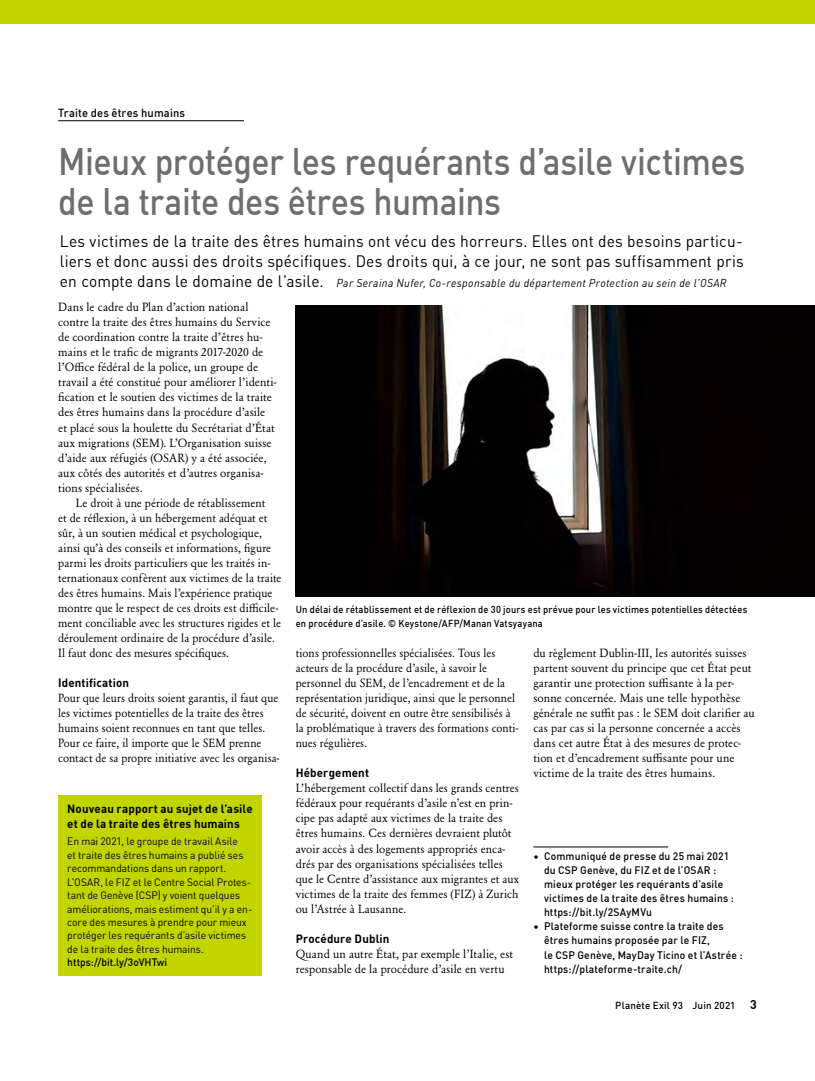
<style>
.page{position:relative;width:815px;height:1081px;background:#fff}
.page>*{position:absolute;margin:0;border:0;box-sizing:border-box;transform-origin:0 0}
.t1{font:500 37.5px/40px "DIN Offc";letter-spacing:-.015em;color:#6e6e6e;scale:.9 1}
.t2{font:16.25px/20px "DIN Offc";letter-spacing:.01em;color:#000;scale:.95 1}
.t3{font:11.75px/15px "Garamond BE Pro";letter-spacing:.01em;color:#000}
.t4{font:11.75px/15px "Garamond BE Pro";letter-spacing:.01em;color:#000;scale:.95 1}
.t5{font:11.75px/15px "Garamond BE Pro";letter-spacing:.01em;color:#000;scale:.96 1}
.t6{font:700 11.75px/15px "DIN Offc";letter-spacing:.01em;color:#000}
.t7{font:500 11.5px "DIN Offc";letter-spacing:.01em;color:#000}
.t8{font:italic 11.25px "DIN Offc";letter-spacing:.035em;color:#000;scale:.95 1}
.t9{font:500 10.75px/14.1px "DIN Offc";letter-spacing:.015em;color:#000;scale:.96 1}
.t10{font:10.62px/13.5px "DIN Offc";letter-spacing:-.005em;color:#000;scale:.96 1}
.t11{font:500 10.62px "DIN Offc";color:#000;scale:.96 1}
.t12{font:500 10px/13.1px "DIN Offc";letter-spacing:.02em;color:#000;scale:.93 1}
.t13{font:500 10px "DIN Offc";letter-spacing:.02em;color:#000}
.s1{font-style:normal;font-size:16.25px}
.s2{font-weight:700;font-size:12.5px}
</style>
<div class="page">
<div style="left:0;top:0;width:815px;height:23px;background:#c2d500"></div>
<hr style="left:58px;top:120px;width:186px;height:1px;background:#000">
<hr style="left:533px;top:846px;width:135px;height:1px;background:#000">
<div style="left:58px;top:794px;width:203px;height:181px;background:#c2d500"></div>
<img style="left:296px;top:306px;width:519px;height:290px">
<p class="t7" style="left:58px;top:105px;width:128px">Traite des êtres humains</p>
<h1 class="t1" style="left:58px;top:141px;width:765px">Mieux protéger les requérants d’asile victimes de la traite des êtres humains</h1>
<h2 class="t2" style="left:60px;top:231px;width:721px">Les victimes de la traite des êtres humains ont vécu des horreurs. Elles ont des besoins particu&shy;liers et donc aussi des droits spécifiques. Des droits qui, à ce jour, ne sont pas suffisamment pris</h2>
<p class="t8" style="left:60px;top:276px;width:703px"><span class="s1">en compte dans le domaine de l’asile.</span> Par Seraina Nufer, Co-responsable du département Protection au sein de l’OSAR</p>
<p class="t3" style="left:58px;top:300px;width:220px">Dans le cadre du Plan d’action national contre la traite des êtres humains du Service de coordination contre la traite d’êtres hu&shy;mains et le trafic de migrants 2017-2020 de l’Office fédéral de la police, un groupe de travail a été constitué pour améliorer l’identi&shy;fication et le soutien des victimes de la traite des êtres humains dans la procédure d’asile et placé sous la houlette du Secrétariat d’État aux migrations (SEM). L’Organisation suisse d’aide aux réfugiés (OSAR) y a été associée, aux côtés des autorités et d’autres organisa&shy;tions spécialisées.</p>
<p class="t5" style="left:58px;top:495px;width:234px;text-indent:18px">Le droit à une période de rétablissement<br>et de réflexion, à un hébergement adéquat et sûr, à un soutien médical et psychologique, ainsi qu’à des conseils et informations, figure parmi les droits particuliers que les traités in&shy;ternationaux confèrent aux victimes de la traite des êtres humains. Mais l’expérience pratique montre que le respect de ces droits est difficile&shy;ment conciliable avec les structures rigides et le déroulement ordinaire de la procédure d’asile.<br>Il faut donc des mesures spécifiques.</p>
<p class="t6" style="left:58px;top:675px;width:72px">Identification</p>
<p class="t4" style="left:58px;top:690px;width:235px">Pour que leurs droits soient garantis, il faut que les victimes potentielles de la traite des êtres humains soient reconnues en tant que telles.<br>Pour ce faire, il importe que le SEM prenne contact de sa propre initiative avec les organisa-</p>
<p class="t6" style="left:67px;top:801px;width:187px">Nouveau rapport au sujet de l’asile et de la traite des êtres humains</p>
<p class="t10" style="left:67px;top:835px;width:194px">En mai 2021, le groupe de travail Asile<br>et traite des êtres humains a publié ses recommandations dans un rapport.<br>L’OSAR, le FIZ et le Centre Social Protes&shy;tant de Genève (CSP) y voient quelques améliorations, mais estiment qu’il y a en&shy;core des mesures à prendre pour mieux protéger les requérants d’asile victimes de la traite des êtres humains.</p>
<p class="t11" style="left:67px;top:955px;width:106px">https://bit.ly/3oVHTwi</p>
<p class="t12" style="left:296px;top:603px;width:487px">Un délai de rétablissement et de réflexion de 30 jours est prévue pour les victimes potentielles détectées en procédure d’asile. © Keystone/AFP/Manan Vatsyayana</p>
<p class="t4" style="left:296px;top:645px;width:236px">tions professionnelles spécialisées. Tous les acteurs de la procédure d’asile, à savoir le personnel du SEM, de l’encadrement et de la représentation juridique, ainsi que le personnel de sécurité, doivent en outre être sensibilisés à la problématique à travers des formations conti&shy;nues régulières.</p>
<p class="t6" style="left:296px;top:765px;width:75px">Hébergement</p>
<p class="t3" style="left:296px;top:781px;width:225px">L’hébergement collectif dans les grands centres fédéraux pour requérants d’asile n’est en prin&shy;cipe pas adapté aux victimes de la traite des êtres humains. Ces dernières devraient plutôt avoir accès à des logements appropriés enca&shy;drés par des organisations spécialisées telles que le Centre d’assistance aux migrantes et aux victimes de la traite des femmes (FIZ) à Zurich ou l’Astrée à Lausanne.</p>
<p class="t6" style="left:296px;top:931px;width:95px">Procédure Dublin</p>
<p class="t3" style="left:296px;top:946px;width:219px">Quand un autre État, par exemple l’Italie, est responsable de la procédure d’asile en vertu</p>
<p class="t3" style="left:533px;top:645px;width:223px">du règlement Dublin-III, les autorités suisses partent souvent du principe que cet État peut garantir une protection suffisante à la per&shy;sonne concernée. Mais une telle hypothèse générale ne suffit pas : le SEM doit clarifier au cas par cas si la personne concernée a accès dans cet autre État à des mesures de protec&shy;tion et d’encadrement suffisante pour une victime de la traite des êtres humains.</p>
<p class="t9" style="left:544px;top:849px;width:199px;text-indent:-11px">• Communiqué de presse du 25 mai 2021 du CSP Genève, du FIZ et de l’OSAR : mieux protéger les requérants d’asile victimes de la traite des êtres humains : https://bit.ly/2SAyMVu</p>
<p class="t9" style="left:544px;top:919px;width:208px;text-indent:-11px">• Plateforme suisse contre la traite des êtres humains proposée par le FIZ,<br>le CSP Genève, MayDay Ticino et l’Astrée : https://plateforme-traite.ch/</p>
<p class="t13" style="left:615px;top:999px;width:143px">Planète Exil 93 Juin 2021 <span class="s2">3</span></p>
</div>
